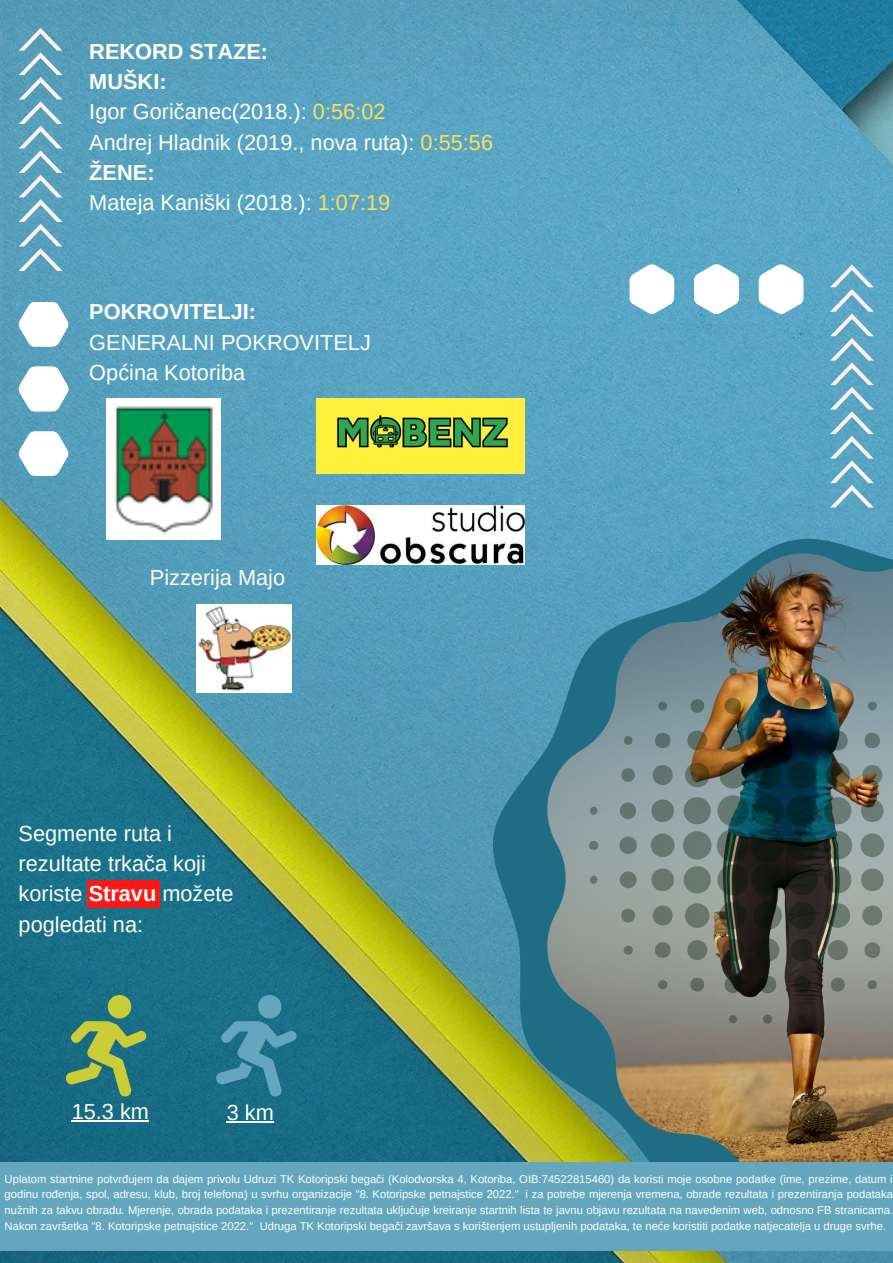
<style>
.page{position:relative;width:893px;height:1263px;background:#fff}
.page>*{position:absolute;margin:0;border:0;box-sizing:border-box;transform-origin:0 0}
.t1{font:21.75px/30.4px "Arimo";color:#fff}
.t2{font:700 21.75px "Arimo";color:#fff}
.t3{font:11.25px/15.8px "Arimo";color:#fff;text-align:justify}
.s1{font-weight:700}
.s2{color:#ffde59}
</style>
<div class="page">
<img style="left:0;top:0;width:893px;height:1263px">
<svg style="left:19px;top:28px;width:43px;height:243px;background:#78afc5"></svg>
<svg style="left:19px;top:431px;width:49px;height:45px"></svg>
<svg style="left:19px;top:367px;width:49px;height:44px"></svg>
<svg style="left:19px;top:302px;width:49px;height:45px"></svg>
<img style="left:107px;top:398px;width:114px;height:142px">
<img style="left:197px;top:604px;width:94px;height:88px">
<img style="left:316px;top:398px;width:208px;height:76px">
<img style="left:316px;top:506px;width:127px;height:58px">
<svg style="left:443px;top:481px;width:450px;height:782px;background:#5c9a9e"></svg>
<img style="left:547px;top:553px;width:346px;height:609px">
<div style="left:0;top:1162px;width:893px;height:89px;background:#64a6bd"></div>
<svg style="left:629px;top:264px;width:45px;height:50px"></svg>
<svg style="left:694px;top:264px;width:45px;height:50px"></svg>
<svg style="left:758px;top:264px;width:45px;height:50px"></svg>
<svg style="left:830px;top:264px;width:44px;height:243px;background:#79b4cc"></svg>
<img style="left:588px;top:667px;width:305px;height:357px">
<svg style="left:62px;top:993px;width:88px;height:107px;background:#4d896c"></svg>
<svg style="left:213px;top:993px;width:87px;height:107px;background:#2f7f98"></svg>
<div style="left:87px;top:881px;width:72px;height:27px;background:#ff1616"></div>
<hr style="left:227px;top:1121px;width:47px;height:2px;background:#fff">
<hr style="left:72px;top:1120px;width:77px;height:1px;background:#fff">
<h1 class="t1" style="left:89px;top:36px;width:405px"><span class="s1">REKORD STAZE:<br>MUŠKI:<br></span>Igor Goričanec(2018.): <span class="s2">0:56:02<br></span>Andrej Hladnik (2019., nova ruta): <span class="s2">0:55:56<br></span><span class="s1">ŽENE:<br></span>Mateja Kaniški (2018.): <span class="s2">1:07:19</span></h1>
<h1 class="t2" style="left:89px;top:300px;width:168px">POKROVITELJI:</h1>
<h1 class="t1" style="left:89px;top:327px;width:283px">GENERALNI POKROVITELJ<br>Općina Kotoriba</h1>
<h1 class="t1" style="left:150px;top:562px;width:137px">Pizzerija Majo</h1>
<h1 class="t1" style="left:19px;top:818px;width:217px">Segmente ruta i rezultate trkača koji koriste <span class="s1">Stravu</span> možete pogledati na:</h1>
<h1 class="t1" style="left:72px;top:1096px;width:79px">15.3 km</h1>
<h1 class="t1" style="left:227px;top:1097px;width:49px">3 km</h1>
<p class="t3" style="left:5px;top:1171px;width:890px">Uplatom startnine potvrđujem da dajem privolu Udruzi TK Kotoripski begači (Kolodvorska 4, Kotoriba, OIB:74522815460) da koristi moje osobne podatke (ime, prezime, datum i godinu rođenja, spol, adresu, klub, broj telefona) u svrhu organizacije "8. Kotoripske petnajstice 2022." i za potrebe mjerenja vremena, obrade rezultata i prezentiranja podataka nužnih za takvu obradu. Mjerenje, obrada podataka i prezentiranje rezultata uključuje kreiranje startnih lista te javnu objavu rezultata na navedenim web, odnosno FB stranicama.<br>Nakon završetka "8. Kotoripske petnajstice 2022." Udruga TK Kotoripski begači završava s korištenjem ustupljenih podataka, te neće koristiti podatke natjecatelja u druge svrhe.</p>
</div>
